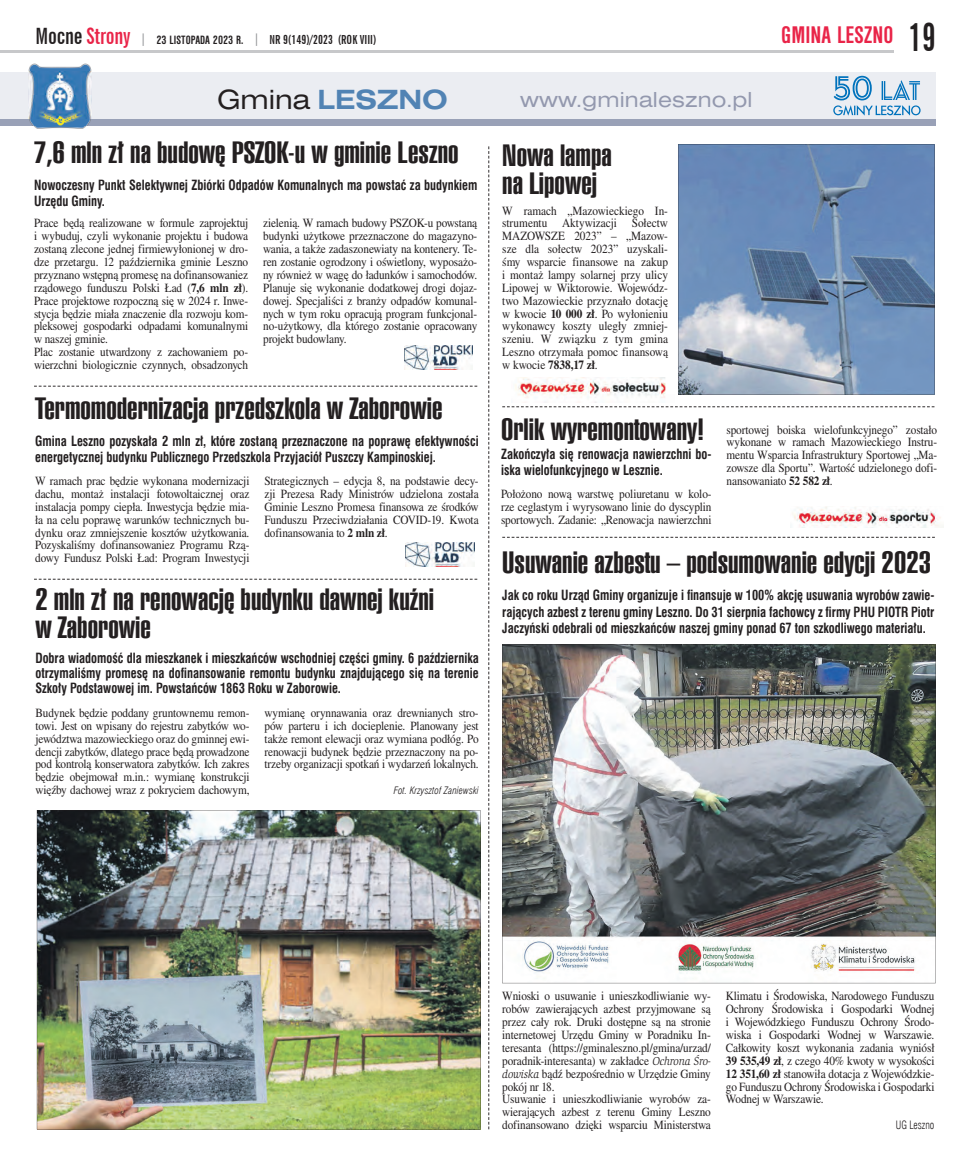
<style>
.page{position:relative;width:974px;height:1156px;background:#fff}
.page>*{position:absolute;margin:0;border:0;box-sizing:border-box;transform-origin:0 0}
.t1{font:30px/27.5px "Swis 911 U Cm EU";color:#231f20;scale:1.25 1}
.t2{font:28.75px "Nimbus San DEE Bold Exte";color:#5183b4}
.t3{font:700 condensed 25px "Nimbus San DEE";color:#e92448}
.t4{font:22.5px "Nimbus San DEE Regu Exte";letter-spacing:.01em;color:#9398ae}
.t5{font:700 13.75px/16.2px "Swis 721 Cn EU";color:#231f20;scale:.9 1}
.t6{font:12.5px/12.9px "Nimbus Rom No 9 LEE";letter-spacing:-.01em;color:#231f20;text-align:justify;scale:.9 1}
.t7{font:700 extra-condensed 12.5px "News Gothic BT";color:#231f20}
.t8{font:11.25px "Swis 721 Lt Cn EU";letter-spacing:.01em;color:#231f20;scale:.9 1}
.t9{font:italic 10px "Swis 721 Lt Cn EU";letter-spacing:.01em;color:#231f20}
.s1{font-size:22.5px}
.s2{font-size:22.5px;color:#e92448}
.s3{color:#939598}
.s4{font-family:"Nimbus San DEE";font-stretch:condensed}
.s5{font-family:"News Gothic BT";font-stretch:extra-condensed;font-size:38.75px;color:#231f20}
.s6{font-family:"Nimbus San DEE Regu Exte";color:#231f20}
.s7{font-weight:500}
.s8{font-family:"Slimbach Itc TEE";font-style:italic;font-size:11.88px}
</style>
<div class="page">
<hr style="left:0;top:50px;width:893px;height:3px;background:#c7c8ca">
<div style="left:0;top:72px;width:935px;height:48px;background:#ebedf2"></div>
<div style="left:0;top:119px;width:935px;height:6px;background:#99a1b7"></div>
<img style="left:29px;top:64px;width:62px;height:65px">
<svg style="left:833px;top:76px;width:87px;height:39px"></svg>
<img style="left:792px;top:506px;width:149px;height:21px">
<img style="left:404px;top:345px;width:69px;height:24px">
<img style="left:405px;top:542px;width:69px;height:24px">
<img style="left:37px;top:810px;width:443px;height:319px">
<img style="left:515px;top:378px;width:151px;height:20px">
<svg style="left:678px;top:144px;width:256px;height:251px;background:#7691b4"></svg>
<svg style="left:34px;top:385px;width:443px;height:1px"></svg>
<svg style="left:34px;top:578px;width:443px;height:1px"></svg>
<svg style="left:502px;top:406px;width:432px;height:1px"></svg>
<svg style="left:502px;top:537px;width:432px;height:1px"></svg>
<svg style="left:488px;top:146px;width:1px;height:983px"></svg>
<img style="left:502px;top:644px;width:433px;height:339px">
<p class="t7" style="left:35px;top:32px;width:342px"><span class="s1">Mocne</span> <span class="s2">Strony</span> <span class="s3">|</span> <span class="s4">23 LISTOPADA 2023 R.</span> <span class="s3">|</span> NR 9(149)/2023 (ROK VIII)</p>
<h3 class="t3" style="left:781px;top:22px;width:156px">GMINA LESZNO <span class="s5">19</span></h3>
<h2 class="t2" style="left:217px;top:83px;width:232px"><span class="s6">Gmina</span> LESZNO</h2>
<h3 class="t4" style="left:520px;top:87px;width:234px">www.gminaleszno.pl</h3>
<h1 class="t1" style="left:34px;top:140px;width:341px">7,6 mln zł na budowę PSZOK-u w gminie Leszno</h1>
<p class="t5" style="left:34px;top:177px;width:494px">Nowoczesny Punkt Selektywnej Zbiórki Odpadów Komunalnych ma po wstać za budynkiem<br>Urzędu Gminy.</p>
<p class="t6" style="left:34px;top:217px;width:239px;text-align:left">Prace będą realizowane w formule zaprojektuj i wybuduj, czyli wykonanie projektu i budowa zostaną zlecone jednej firmiewyłonionej w dro&shy;dze przetargu. 12 października gminie Lesz no przyznano wstępną promesę na dofinansowaniez rządowego funduszu Polski Ład (<span class="s7">7,6 mln zł</span>).<br>Prace projektowe rozpoczną się w 2024 r. Inwe&shy;stycja będzie miała znaczenie dla rozwoju kom&shy;pleksowej gospodarki odpadami komunalnymi w naszej gminie.<br>Plac zostanie utwardzony z za chowaniem po&shy;wierzchni biologicznie czynnych, obsadzonych</p>
<p class="t6" style="left:263px;top:217px;width:239px">zielenią. W ramach budowy PSZOK-u powstaną budynki użytkowe przeznaczone do magazyno&shy;wania, a także zadaszonewiaty na kontenery. Te&shy;ren zostanie ogrodzony i oświetlony, wyposażo&shy;ny również w wagę do ładunków i samo chodów.<br>Planuje się wykonanie dodatkowej drogi dojaz&shy;dowej. Specjaliści z branży odpadów komunal&shy;nych w tym roku opracują program funkcjonal&shy;no-użytkowy, dla którego zostanie opracowany projekt budowlany.</p>
<h1 class="t1" style="left:35px;top:396px;width:327px">Termomodernizacja przedszkola w Zaborowie</h1>
<p class="t5" style="left:35px;top:433px;width:494px">Gmina Leszno pozyskała 2 mln zł, które zostaną przeznaczone na poprawę efektywności energetycznej budynku Publicznego Przedszkola Przyjaciół Puszczy Kampinoskiej.</p>
<p class="t6" style="left:35px;top:474px;width:239px">W ramach prac będzie wykonana modernizacji dachu, montaż instalacji fotowoltaicznej oraz instalacja pompy ciepła. In westycja będzie mia&shy;ła na celu poprawę warunków technicznych bu&shy;dynku oraz zmniejszenie kosztów użytkowania.<br>Pozyskaliśmy dofinansowaniez Programu Rzą&shy;dowy Fundusz Polski Ład: Program Inwestycji</p>
<p class="t6" style="left:264px;top:474px;width:239px">Strategicznych – edycja 8, na podstawie decy&shy;zji Pre zesa Rady Ministrów udzielona została Gminie Leszno Promesa finansowa ze środków Funduszu Przeciwdziałania COVID-19. Kwota dofinansowania to <span class="s7">2 mln zł</span>.</p>
<h1 class="t1" style="left:35px;top:587px;width:320px">2 mln zł na renowację budynku dawnej kuźni w Zaborowie</h1>
<p class="t5" style="left:35px;top:651px;width:494px;line-height:15px;text-align:justify">Dobra wiadomość dla mieszkanek i mieszkańców wschodniej części gminy. 6 października otrzymaliśmy promesę na dofinansowanie remon tu budynku znajdującego się na terenie Szkoły Podstawowej im. Po wstańców 1863 Roku w Zaborowie.</p>
<p class="t6" style="left:35px;top:706px;width:239px">Budynek będzie poddany gruntownemu remon&shy;towi. Jest on wpisany do rejestru zabytków wo&shy;jewództwa mazowieckiego oraz do gminnej ewi&shy;dencji zabytków, dlatego prace będą prowadzone pod kontrolą kon serwatora zabytków. Ich zakres będzie obejmował m.in.: wymianę kon strukcji więźby dachowej wraz z pokryciem dachowym,</p>
<p class="t6" style="left:264px;top:706px;width:239px">wymianę oryn nawania oraz drewnianych stro&shy;pów parteru i ich docieplenie. Planowany jest także remont elewacji oraz wymiana podłóg. Po renowacji budynek będzie przeznaczony na po&shy;trzeby organizacji spo tkań i wydarzeń lokalnych.</p>
<p class="t9" style="left:394px;top:784px;width:86px">Fot. Krzysztof Zaniewski</p>
<h1 class="t1" style="left:502px;top:143px;width:89px">Nowa lampa na Lipowej</h1>
<p class="t6" style="left:502px;top:204px;width:186px">W ramach „Mazowieckiego In&shy;strumentu Aktywizacji Sołectw MAZOW SZE 2023” – „Mazow&shy;sze dla sołectw 2023” uzyskali&shy;śmy wsparcie finansowe na zakup i montaż lampy solarnej przy ulicy Lipowej w Wiktorowie. Wojewódz&shy;two Mazowieckie przyznało dotację w kwocie <span class="s7">10 000 zł</span>. Po wyłonieniu wykonawcy koszty uległy zmniej&shy;szeniu. W związku z tym gmina Leszno otrzymała pomoc finansową w kwocie <span class="s7">7838,17 zł</span>.</p>
<h1 class="t1" style="left:501px;top:416px;width:164px">Orlik wyremontowany!</h1>
<p class="t5" style="left:501px;top:446px;width:235px">Zakończyła się renowacja nawierzchni bo&shy;iska wielofunkcyjnego w Lesz nie.</p>
<p class="t6" style="left:501px;top:487px;width:235px">Położono nową warstwę poliuretanu w kolo&shy;rze ceglastym i wyryso wano linie do dyscyplin sportowych. Zadanie: „Renowacja nawierzchni</p>
<p class="t6" style="left:726px;top:423px;width:235px">sportowej boiska wielofunkcyjnego” zostało wykonane w ramach Mazowieckiego Instru&shy;mentu Wsparcia In frastruktury Sportowej „Ma&shy;zowsze dla Sportu”. Wartość udzielonego dofi&shy;nansowaniato <span class="s7">52 582 zł</span>.</p>
<h1 class="t1" style="left:502px;top:550px;width:344px">Usuwanie azbestu – podsumowanie edycji 2023</h1>
<p class="t5" style="left:502px;top:588px;width:481px;text-align:justify">Jak co roku Urząd Gminy organizuje i finansuje w 100% akcję usuwania wyrobów zawie&shy;rających azbest z terenu gminy Leszno. Do 31 sierpnia fachowcy z firmy PHU PIOTR Piotr Jaczyński odebrali od mieszkańców naszej gminy ponad 67 ton szkodliwego materiału.</p>
<p class="t6" style="left:502px;top:989px;width:233px;text-align:left">Wnioski o usuwanie i unieszkodliwianie wy&shy;robów zawierających azbest przyjmowane są przez cały rok. Druki dostępne są na stronie internetowej Urzędu Gminy w Poradniku In&shy;teresanta (https://gminaleszno.pl/gmina/urzad/ poradnik-interesanta) w zakładce <span class="s8">Ochrona Śro&shy;dowiska</span> bądź bezpośrednio w Urzędzie Gminy pokój nr 18.<br>Usuwanie i unieszkodliwianie wyrobów za&shy;wierających azbest z terenu Gminy Leszno dofinansowano dzięki wsparciu Ministerstwa</p>
<p class="t6" style="left:725px;top:989px;width:233px">Klimatu i Środowiska, Narodowego Funduszu Ochrony Środowiska i Gospodarki Wodnej i Wojewódzkiego Funduszu Ochrony Środo&shy;wiska i Gospodarki Wodnej w Warszawie.<br>Całkowity koszt wykonania zadania wyniósł <span class="s7">39 535,49 zł</span>, z czego 40% kwoty w wysokości <span class="s7">12 351,60 zł</span> stanowiła dotacja z Wojewódzkie&shy;go Funduszu Ochrony Środowiska i Gospodarki Wodnej w Warszawie.</p>
<p class="t8" style="left:895px;top:1118px;width:45px">UG Leszno</p>
</div>
